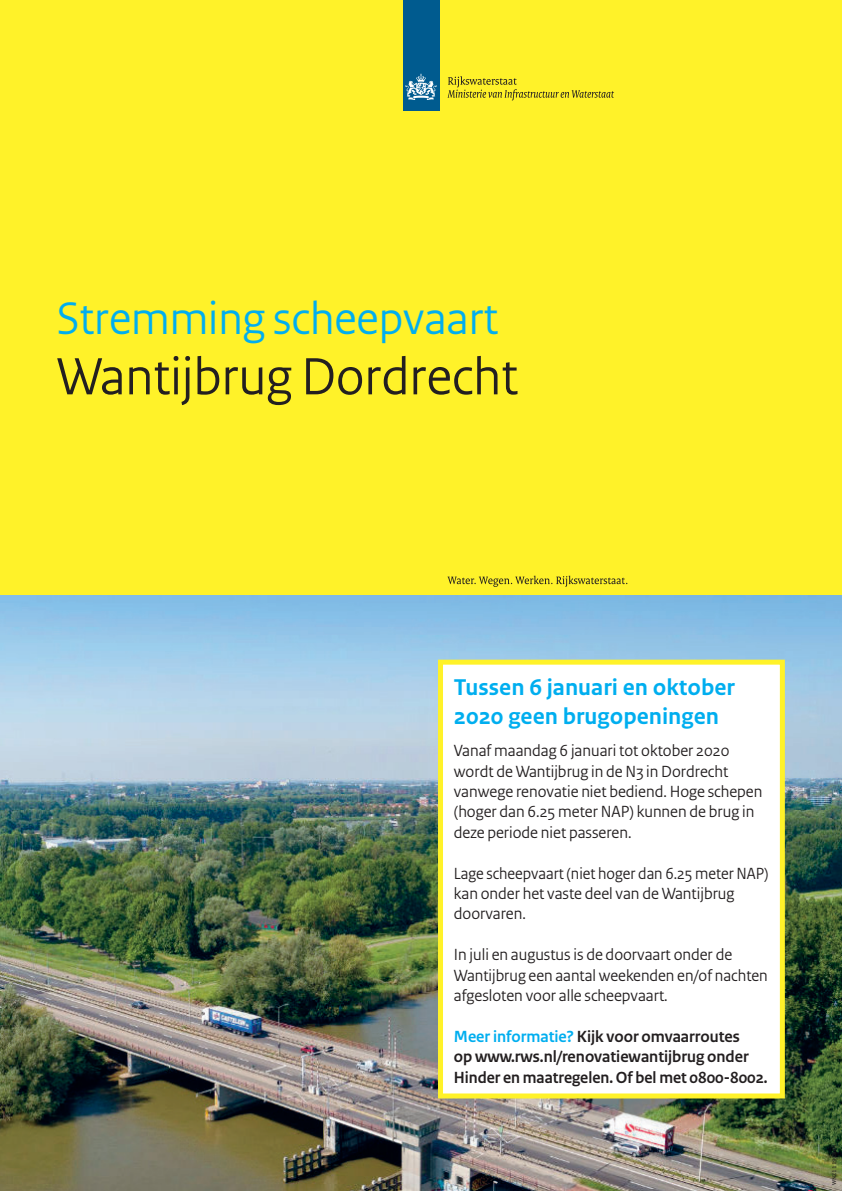
<style>
.page{position:relative;width:842px;height:1191px;background:#fff}
.page>*{position:absolute;margin:0;border:0;box-sizing:border-box;transform-origin:0 0}
.t1{font:55px "Rijksoverheid Sans Heading";color:#231f20}
.t2{font:48px "Rijksoverheid Sans Heading";color:#00aeef}
.t3{font:700 24px/28.8px "Rijksoverheid Sans Text";color:#00aeef}
.t4{font:17px/20.4px "Rijksoverheid Sans Heading";color:#231f20}
.t5{font:700 17px/20.4px "Rijksoverheid Sans Heading";color:#231f20}
.t6{font:7.5px "Rijksoverheid Serif";color:#231f20}
.s1{color:#00aeef}
</style>
<div class="page">
<div style="left:0;top:0;width:842px;height:595px;background:#fff229"></div>
<img style="left:0;top:595px;width:842px;height:596px">
<svg style="left:435px;top:657px;width:352px;height:444px"></svg>
<svg style="left:447px;top:576px;width:180px;height:11px"></svg>
<div style="left:403px;top:0;width:36px;height:111px;background:#005b8f"></div>
<svg style="left:405px;top:74px;width:32px;height:26px"></svg>
<svg style="left:448px;top:76px;width:166px;height:24px"></svg>
<h2 class="t2" style="left:57px;top:290px;width:443px">Stremming scheepvaart</h2>
<h1 class="t1" style="left:57px;top:344px;width:463px">Wantijbrug Dordrecht</h1>
<h3 class="t3" style="left:454px;top:673px;width:283px">Tussen 6 januari en oktober<br>2020 geen brugopeningen</h3>
<p class="t4" style="left:454px;top:740px;width:310px">Vanaf maandag 6 januari tot oktober 2020 wordt de Wantijbrug in de N3 in Dordrecht vanwege renovatie niet bediend. Hoge schepen (hoger dan 6.25 meter NAP) kunnen de brug in deze periode niet passeren.</p>
<p class="t4" style="left:454px;top:863px;width:316px">Lage scheepvaart (niet hoger dan 6.25 meter NAP) kan onder het vaste deel van de Wantijbrug doorvaren.</p>
<p class="t4" style="left:454px;top:944px;width:315px">In juli en augustus is de doorvaart onder de<br>Wantijbrug een aantal weekenden en/of nachten afgesloten voor alle scheepvaart.</p>
<p class="t5" style="left:454px;top:1026px;width:315px"><span class="s1">Meer informatie?</span> Kijk voor omvaarroutes<br>op www.rws.nl/renovatiewantijbrug onder<br>Hinder en maatregelen. Of bel met 0800-8002.</p>
<p class="t6" style="left:829px;top:1185px;width:43px;rotate:-90deg">cd12 7nb0 1</p>
<p class="t6" style="left:829px;top:1185px;width:43px;rotate:-90deg">wnz1119zb05</p>
</div>
